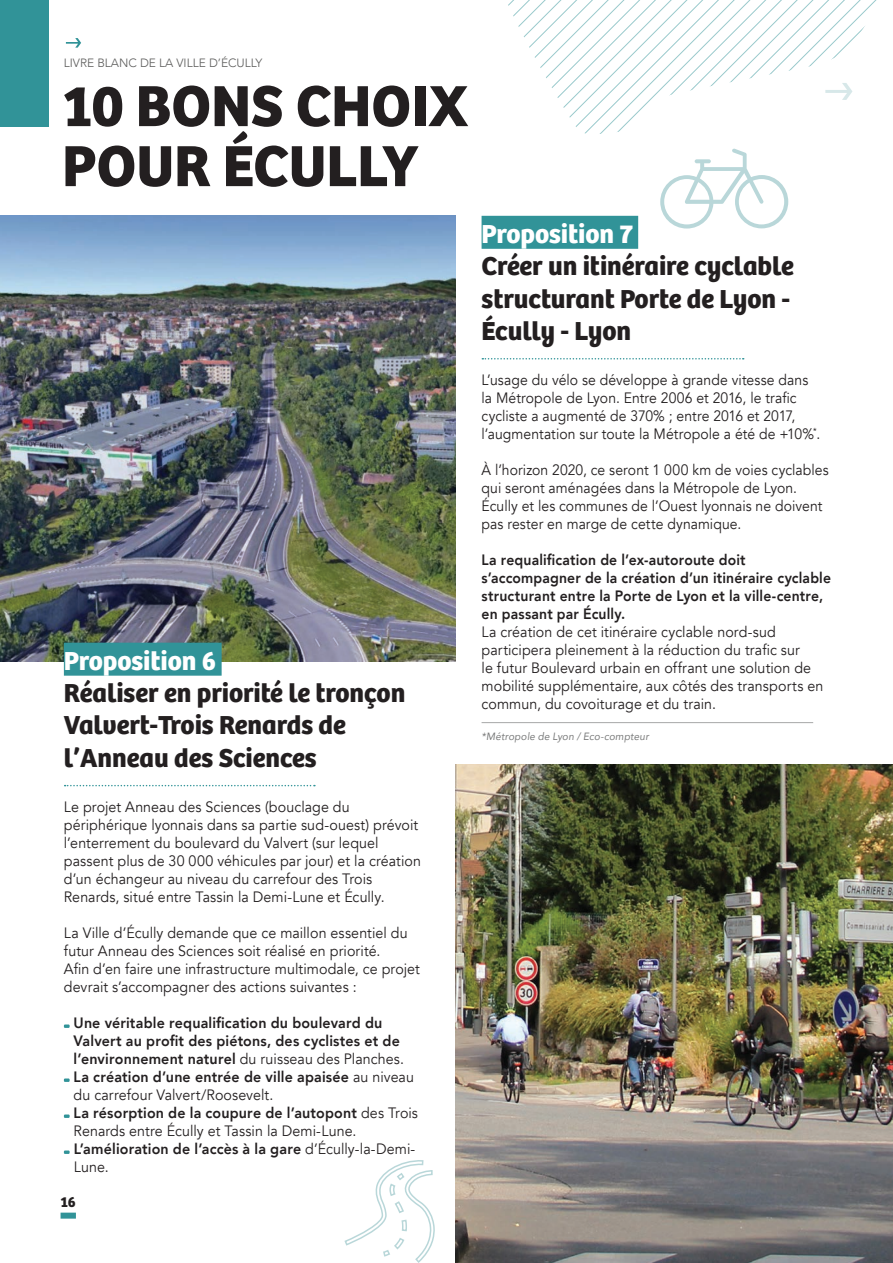
<style>
.page{position:relative;width:893px;height:1263px;background:#fff}
.page>*{position:absolute;margin:0;border:0;box-sizing:border-box;transform-origin:0 0}
.t1{font:700 60px/60px "Bree";color:#231f20}
.t2{font:700 27px/32.4px "Bree";color:#231f20}
.t3{font:700 27px "Bree";color:#fff}
.t4{font:15px/18px "Avenir";letter-spacing:.005em;color:#231f20;scale:.95 1}
.t5{font:15px/18px "Avenir";letter-spacing:.005em;color:#231f20;scale:.93 1}
.t6{font:800 15px/18px "Avenir";letter-spacing:.01em;color:#231f20;scale:.95 1}
.t7{font:800 15px/18px "Avenir";letter-spacing:.01em;color:#231f20;scale:.93 1}
.t8{font:700 15px "Bree";color:#231f20}
.t9{font:300 12px "Avenir";color:#5c5c5b}
.t10{font:italic 10.5px "Avenir";letter-spacing:.02em;color:#787979;scale:.95 1}
.s1{font-weight:400}
</style>
<div class="page">
<svg style="left:344px;top:1160px;width:91px;height:103px"></svg>
<img style="left:0;top:215px;width:455px;height:446px">
<img style="left:455px;top:765px;width:438px;height:498px">
<div style="left:64px;top:643px;width:158px;height:33px;background:#319398"></div>
<svg style="left:65px;top:785px;width:250px;height:1px"></svg>
<svg style="left:64px;top:1024px;width:6px;height:4px"></svg>
<svg style="left:64px;top:1078px;width:6px;height:4px"></svg>
<svg style="left:64px;top:1114px;width:6px;height:4px"></svg>
<svg style="left:64px;top:1150px;width:6px;height:4px"></svg>
<div style="left:482px;top:216px;width:156px;height:33px;background:#319398"></div>
<svg style="left:482px;top:358px;width:262px;height:1px"></svg>
<hr style="left:482px;top:722px;width:331px;height:1px;background:#a6a7a7">
<svg style="left:508px;top:0;width:369px;height:134px"></svg>
<svg style="left:825px;top:83px;width:27px;height:17px"></svg>
<svg style="left:660px;top:148px;width:128px;height:81px"></svg>
<div style="left:61px;top:1212px;width:15px;height:6px;background:#319398"></div>
<div style="left:0;top:0;width:49px;height:127px;background:#319398"></div>
<svg style="left:66px;top:38px;width:15px;height:10px"></svg>
<p class="t9" style="left:64px;top:56px;width:200px">LIVRE BLANC DE LA VILLE D’ÉCULLY</p>
<h1 class="t1" style="left:62px;top:77px;width:407px">10 BONS CHOIX<br>POUR ÉCULLY</h1>
<h2 class="t3" style="left:64px;top:644px;width:154px">Proposition 6</h2>
<h2 class="t2" style="left:64px;top:677px;width:343px">Réaliser en priorité le tronçon<br>Valvert-Trois Renards de l’Anneau des Sciences</h2>
<p class="t4" style="left:64px;top:798px;width:377px">Le projet Anneau des Sciences (bouclage du périphérique lyonnais dans sa partie sud-ouest) prévoit l’enterrement du boulevard du Valvert (sur lequel passent plus de 30 000 véhicules par jour) et la création d’un échangeur au niveau du carrefour des Trois Renards, situé entre Tassin la Demi-Lune et Écully.</p>
<p class="t4" style="left:64px;top:924px;width:376px">La Ville d’Écully demande que ce maillon essentiel du futur Anneau des Sciences soit réalisé en priorité.<br>Afin d’en faire une infrastructure multimodale, ce projet devrait s’accompagner des actions suivantes :</p>
<p class="t6" style="left:74px;top:1014px;width:364px">Une véritable requalification du boulevard du Valvert au profit des piétons, des cyclistes et de l’environnement naturel <span class="s1">du ruisseau des Planches.<br></span>La création d’une entrée de ville apaisée <span class="s1">au niveau du carrefour Valvert/Roosevelt.<br></span>La résorption de la coupure de l’autopont <span class="s1">des Trois Renards entre Écully et Tassin la Demi-Lune.<br></span>L’amélioration de l’accès à la gare <span class="s1">d’Écully-la-Demi-Lune.</span></p>
<p class="t8" style="left:61px;top:1192px;width:17px">16</p>
<h2 class="t3" style="left:482px;top:217px;width:153px">Proposition 7</h2>
<h2 class="t2" style="left:482px;top:250px;width:314px">Créer un itinéraire cyclable structurant Porte de Lyon -<br>Écully - Lyon</h2>
<p class="t5" style="left:482px;top:371px;width:366px">L’usage du vélo se développe à grande vitesse dans la Métropole de Lyon. Entre 2006 et 2016, le trafic cycliste a augmenté de 370% ; entre 2016 et 2017, l’augmentation sur toute la Métropole a été de +10%<sup>*</sup>.</p>
<p class="t5" style="left:482px;top:461px;width:375px">À l’horizon 2020, ce seront 1 000 km de voies cyclables qui seront aménagées dans la Métropole de Lyon.<br>Écully et les communes de l’Ouest lyonnais ne doivent pas rester en marge de cette dynamique.</p>
<p class="t7" style="left:482px;top:551px;width:377px">La requalification de l’ex-autoroute doit s’accompagner de la création d’un itinéraire cyclable structurant entre la Porte de Lyon et la ville-centre, en passant par Écully.</p>
<p class="t4" style="left:482px;top:623px;width:361px">La création de cet itinéraire cyclable nord-sud participera pleinement à la réduction du trafic sur<br>le futur Boulevard urbain en offrant une solution de mobilité supplémentaire, aux côtés des transports en commun, du covoiturage et du train.</p>
<p class="t10" style="left:482px;top:730px;width:178px">*Métropole de Lyon / Eco-compteur</p>
</div>
